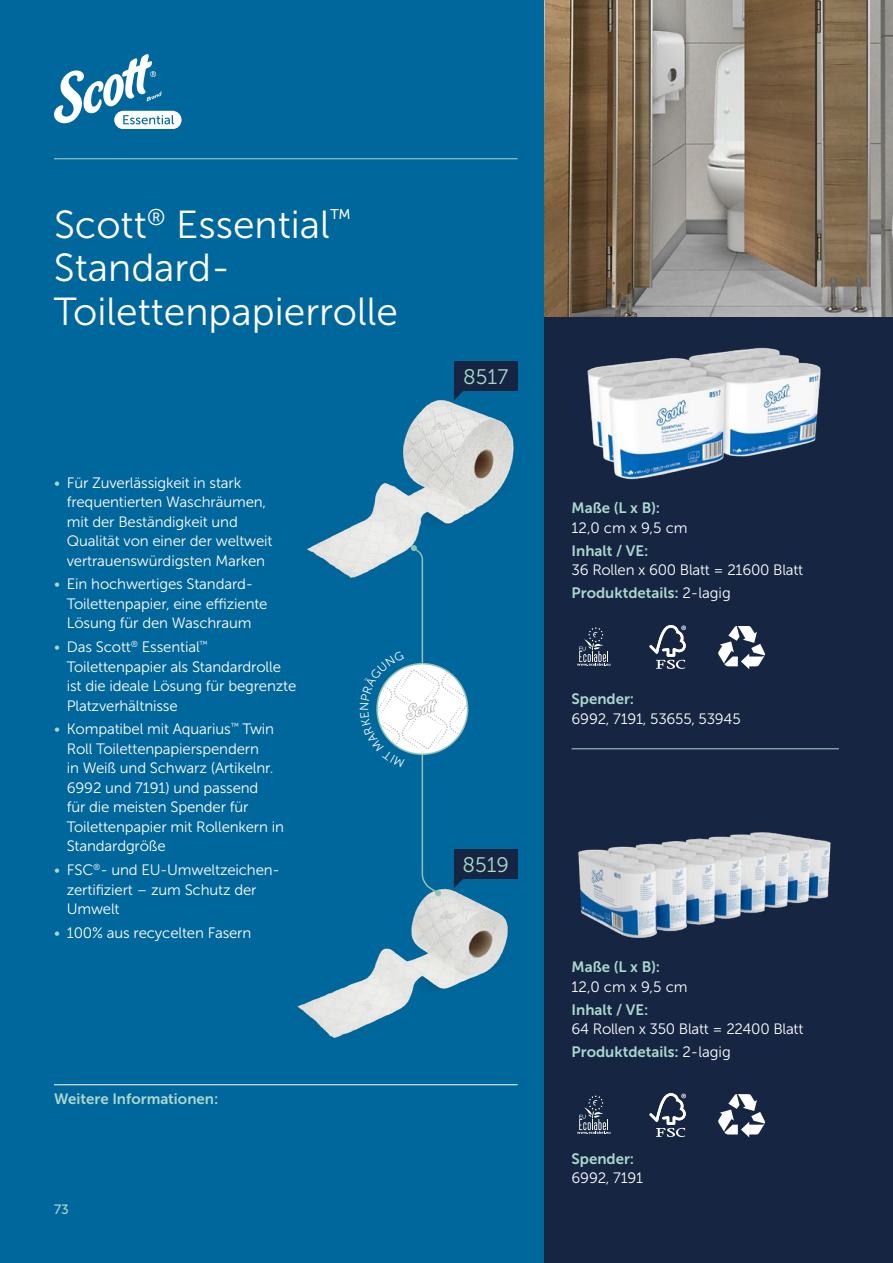
<style>
.page{position:relative;width:893px;height:1263px;background:#00679c}
.page>*{position:absolute;margin:0;border:0;box-sizing:border-box;transform-origin:0 0}
.t1{font:39px/43.5px "Museo Sans 300";color:#fff}
.t2{font:21px "Museo Sans 300";color:#abd8cc}
.t3{font:15px/19.5px "Museo Sans 300";letter-spacing:-.01em;color:#fff}
.t4{font:15px "Museo Sans 700";color:#abd8cc}
.t5{font:13.5px "Museo Sans 500";color:#abd8cc}
.s1{color:#abd8cc}
.s2{font-family:"Museo Sans 300";color:#fff}
</style>
<div class="page">
<div style="left:545px;top:316px;width:348px;height:947px;background:#162642"></div>
<img style="left:545px;top:0;width:348px;height:316px">
<svg style="left:54px;top:54px;width:128px;height:75px"></svg>
<hr style="left:54px;top:158px;width:464px;height:1px;background:#abd8cc">
<img style="left:307px;top:390px;width:207px;height:188px">
<img style="left:587px;top:347px;width:234px;height:132px">
<img style="left:578px;top:832px;width:253px;height:106px">
<img style="left:297px;top:896px;width:211px;height:143px">
<svg style="left:577px;top:1095px;width:33px;height:39px"></svg>
<svg style="left:649px;top:1093px;width:37px;height:44px"></svg>
<svg style="left:718px;top:1094px;width:47px;height:43px"></svg>
<svg style="left:577px;top:627px;width:33px;height:39px"></svg>
<svg style="left:649px;top:625px;width:37px;height:44px"></svg>
<svg style="left:718px;top:626px;width:47px;height:43px"></svg>
<svg style="left:454px;top:391px;width:10px;height:9px"></svg>
<div style="left:454px;top:361px;width:64px;height:30px;background:#162642"></div>
<div style="left:454px;top:849px;width:64px;height:30px;background:#162642"></div>
<hr style="left:572px;top:748px;width:267px;height:1px;background:#abd8cc">
<hr style="left:54px;top:1084px;width:464px;height:1px;background:#fff">
<svg style="left:360px;top:545px;width:108px;height:351px"></svg>
<h1 class="t1" style="left:54px;top:203px;width:346px">Scott<sup>®</sup> Essential<sup>™<br></sup>Standard-<br>Toilettenpapierrolle</h1>
<p class="t3" style="left:67px;top:473px;width:207px;text-indent:-13px"><span class="s1">•</span> Für Zuverlässigkeit in stark frequentierten Waschräumen, mit der Beständigkeit und<br>Qualität von einer der weltweit vertrauenswürdigsten Marken</p>
<p class="t3" style="left:67px;top:574px;width:202px;text-indent:-13px"><span class="s1">•</span> Ein hochwertiges Standard-<br>Toilettenpapier, eine effiziente<br>Lösung für den Waschraum</p>
<p class="t3" style="left:67px;top:637px;width:231px;text-indent:-13px"><span class="s1">•</span> Das Scott<sup>®</sup> Essential<sup>™<br></sup>Toilettenpapier als Standardrolle ist die ideale Lösung für begrenzte<br>Platzverhältnisse</p>
<p class="t3" style="left:67px;top:719px;width:219px;text-indent:-13px"><span class="s1">•</span> Kompatibel mit Aquarius<sup>™</sup> Twin<br>Roll Toilettenpapierspendern<br>in Weiß und Schwarz (Artikelnr.<br>6992 und 7191) und passend<br>für die meisten Spender für<br>Toilettenpapier mit Rollenkern in<br>Standardgröße</p>
<p class="t3" style="left:67px;top:860px;width:215px;text-indent:-13px"><span class="s1">•</span> FSC<sup>®</sup>- und EU-Umweltzeichen&shy;zertifiziert – zum Schutz der<br>Umwelt</p>
<p class="t3" style="left:54px;top:923px;width:199px"><span class="s1">•</span> 100% aus recycelten Fasern</p>
<p class="t4" style="left:54px;top:1090px;width:166px">Weitere Informationen:</p>
<p class="t5" style="left:54px;top:1202px;width:16px">73</p>
<h2 class="t2" style="left:463px;top:366px;width:47px">8517</h2>
<h2 class="t2" style="left:462px;top:853px;width:48px">8519</h2>
<p class="t4" style="left:572px;top:499px;width:90px">Maße (L x B):</p>
<p class="t3" style="left:572px;top:518px;width:118px">12,0 cm x 9,5 cm</p>
<p class="t4" style="left:572px;top:542px;width:78px">Inhalt / VE:</p>
<p class="t3" style="left:572px;top:560px;width:233px">36 Rollen x 600 Blatt = 21600 Blatt</p>
<p class="t4" style="left:572px;top:584px;width:161px">Produktdetails: <span class="s2">2-lagig</span></p>
<p class="t4" style="left:572px;top:691px;width:64px">Spender:</p>
<p class="t3" style="left:572px;top:709px;width:171px">6992, 7191, 53655, 53945</p>
<p class="t4" style="left:572px;top:959px;width:90px">Maße (L x B):</p>
<p class="t3" style="left:572px;top:977px;width:118px">12,0 cm x 9,5 cm</p>
<p class="t4" style="left:572px;top:1001px;width:78px">Inhalt / VE:</p>
<p class="t3" style="left:572px;top:1019px;width:233px">64 Rollen x 350 Blatt = 22400 Blatt</p>
<p class="t4" style="left:572px;top:1044px;width:161px">Produktdetails: <span class="s2">2-lagig</span></p>
<p class="t4" style="left:572px;top:1150px;width:64px">Spender:</p>
<p class="t3" style="left:572px;top:1168px;width:73px">6992, 7191</p>
</div>
